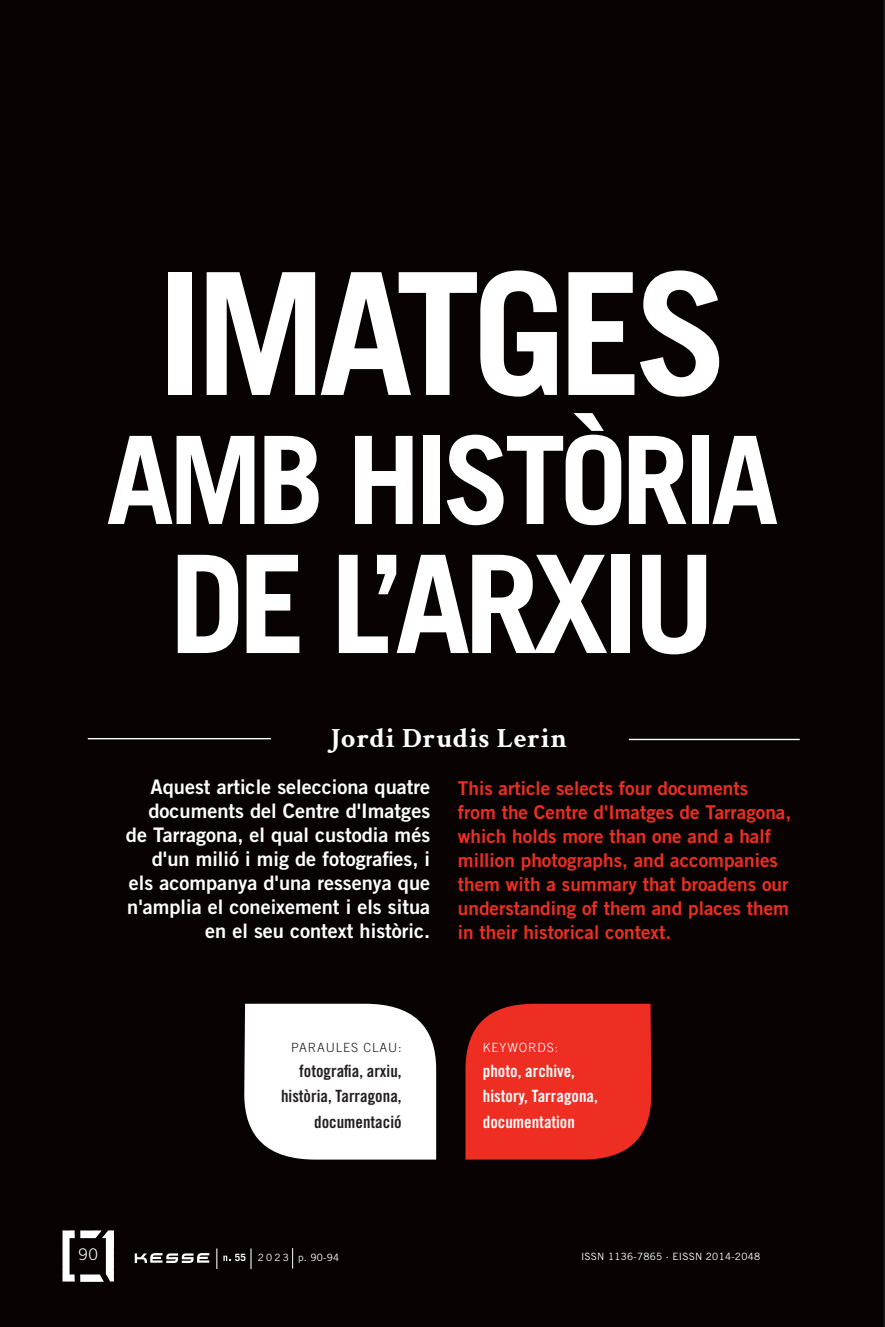
<style>
.page{position:relative;width:885px;height:1327px;background:#fff}
.page>*{position:absolute;margin:0;border:0;box-sizing:border-box;transform-origin:0 0}
.TÍTOLS_D_ARTICLE{font:700 170px "Trade Gothic LT Std";letter-spacing:-.05em;color:#fff}
.TÍTOLS_D_ARTICLE-2{font:700 136px "Trade Gothic LT Std";letter-spacing:-.05em;color:#fff}
.TÍTOLS_D_ARTICLE-3{font:700 122px "Trade Gothic LT Std";letter-spacing:-.05em;color:#fff}
.t1{font:700 27.8px "Crimson Text";letter-spacing:.03em;color:#fff}
.resum{font:20px/24px "Trade Gothic LT Std Bd 2";color:#fff;text-align:right}
.RESUM_ANGLÈS{font:19px/24px "Trade Gothic LT Std Bd 2";color:#ee2e22}
.KEYWORDS{font:17px/25.4px "Trade Gothic LT Std Bd Cn 20";color:#231f20;text-align:right}
.KEYWORDS-2{font:17px/25.4px "Trade Gothic LT Std Bd Cn 20";color:#fff}
.t2{font:300 16px "Trade Gothic LT Std";color:#fff}
.t3{font:300 12.6px "Trade Gothic LT Std";letter-spacing:.07em;color:#231f20}
.t4{font:300 12.6px "Trade Gothic LT Std";letter-spacing:.07em;color:#fff}
.PARAULES_CLAU{font:10px "Trade Gothic LT Std";letter-spacing:.025em;color:#fff}
.t5{font:700 10px "Trade Gothic LT Std";color:#fff}
</style>
<div class="page">
<div style="left:0;top:0;width:884px;height:1327px;background:#080302"></div>
<div style="left:465px;top:1003px;width:186px;height:156px;background:#ee2e22"></div>
<svg style="left:244px;top:1003px;width:192px;height:156px"></svg>
<svg style="left:62px;top:1230px;width:52px;height:52px"></svg>
<svg style="left:135px;top:1253px;width:74px;height:10px"></svg>
<svg style="left:223px;top:1255px;width:8px;height:6px"></svg>
<svg style="left:216px;top:1248px;width:1px;height:21px"></svg>
<svg style="left:250px;top:1248px;width:1px;height:21px"></svg>
<svg style="left:292px;top:1248px;width:1px;height:20px"></svg>
<hr style="left:88px;top:738px;width:183px;height:1px;background:#fff">
<hr style="left:629px;top:739px;width:170px;height:1px;background:#fff">
<p class="TÍTOLS_D_ARTICLE" style="left:156px;top:230px;width:574px">IMATGES</p>
<p class="TÍTOLS_D_ARTICLE-3" style="left:106px;top:405px;width:674px">AMB HISTÒRIA</p>
<p class="TÍTOLS_D_ARTICLE-2" style="left:169px;top:521px;width:548px">DE L’ARXIU</p>
<h3 class="t1" style="left:327px;top:721px;width:242px">Jordi Drudis Lerin</h3>
<p class="resum" style="left:126px;top:774px;width:306px">Aquest article selecciona quatre documents del Centre d'Imatges de Tarragona, el qual custodia més d'un milió i mig de fotografies, i els acompanya d'una ressenya que n'amplia el coneixement i els situa en el seu context històric.</p>
<p class="RESUM_ANGLÈS" style="left:458px;top:775px;width:335px">This article selects four documents<br>from the Centre d'Imatges de Tarragona, which holds more than one and a half million photographs, and accompanies them with a summary that broadens our understanding of them and places them in their historical context.</p>
<p class="t3" style="left:291px;top:1039px;width:112px">PARAULES CLAU:</p>
<p class="KEYWORDS" style="left:281px;top:1058px;width:122px">fotografia, arxiu, història, Tarragona, documentació</p>
<p class="t4" style="left:483px;top:1039px;width:77px">KEYWORDS:</p>
<p class="KEYWORDS-2" style="left:483px;top:1058px;width:116px">photo, archive, history, Tarragona, documentation</p>
<p class="t2" style="left:79px;top:1245px;width:20px">90</p>
<p class="t5" style="left:235px;top:1251px;width:13px">55</p>
<p class="PARAULES_CLAU" style="left:258px;top:1251px;width:33px">2023</p>
<p class="PARAULES_CLAU" style="left:298px;top:1251px;width:43px">p. 90-94</p>
<p class="PARAULES_CLAU" style="left:581px;top:1251px;width:181px">ISSN 1136-7865 · EISSN 2014-2048</p>
</div>
